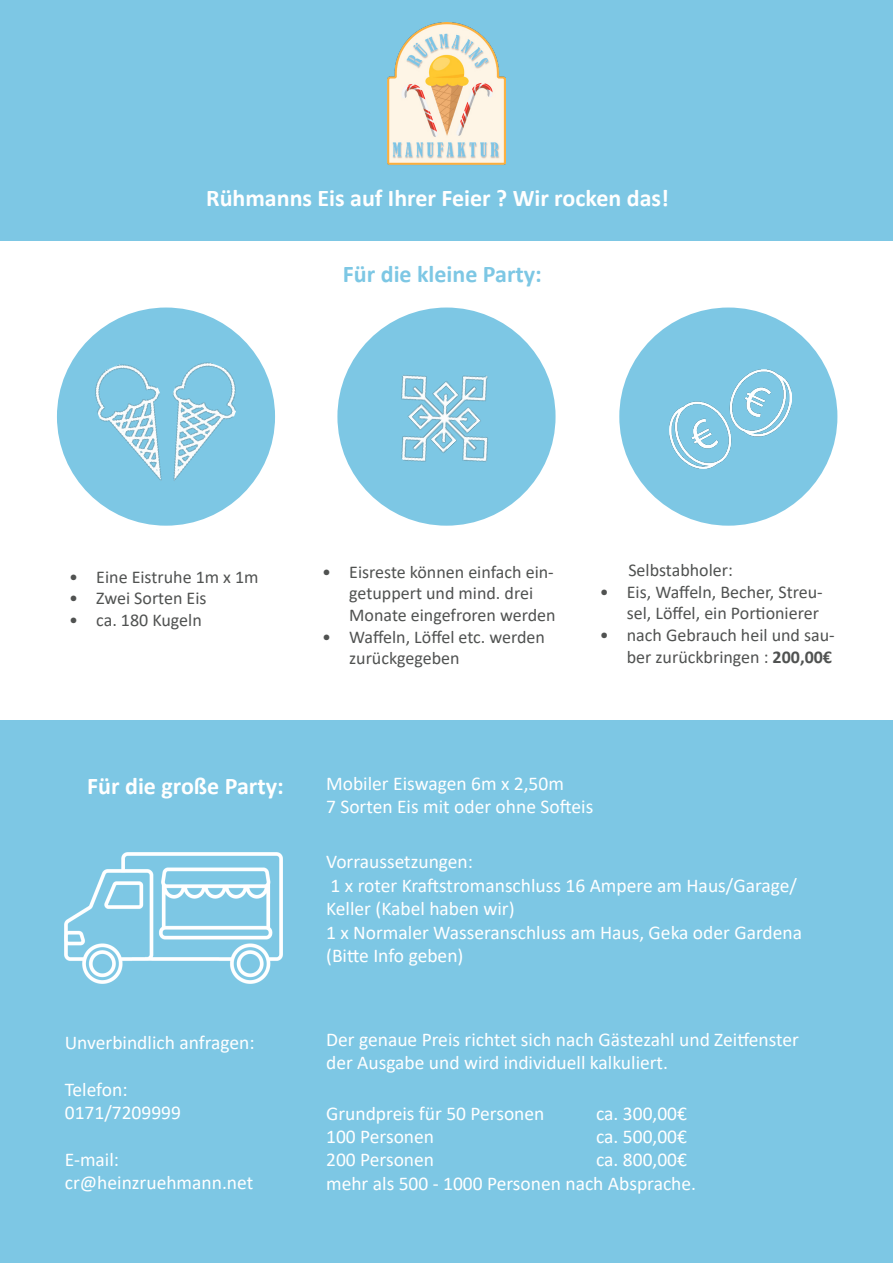
<style>
.page{position:relative;width:893px;height:1263px;background:#fff}
.page>*{position:absolute;margin:0;border:0;box-sizing:border-box;transform-origin:0 0}
.t1{font:700 24px "Calibri";color:#fff}
.t2{font:700 24px "Calibri";color:#7dc7e4}
.t3{font:19.5px/23.4px "Calibri";color:#fff}
.t4{font:18px/21.6px "Calibri";color:#505251;text-align:right}
.s1{font-weight:700}
</style>
<div class="page">
<div style="left:0;top:0;width:893px;height:241px;background:#7dc7e4"></div>
<div style="left:0;top:720px;width:893px;height:543px;background:#7dc7e4"></div>
<div style="left:57px;top:308px;width:218px;height:218px;background:#7dc7e4;border-radius:50%"></div>
<div style="left:337px;top:308px;width:219px;height:218px;background:#7dc7e4;border-radius:50%"></div>
<div style="left:619px;top:308px;width:218px;height:218px;background:#7dc7e4;border-radius:50%"></div>
<img style="left:388px;top:22px;width:117px;height:143px">
<img style="left:192px;top:362px;width:57px;height:131px">
<img style="left:83px;top:364px;width:109px;height:129px">
<img style="left:361px;top:334px;width:168px;height:168px">
<img style="left:669px;top:370px;width:122px;height:98px">
<img style="left:65px;top:853px;width:218px;height:131px">
<p class="t1" style="left:206px;top:181px;width:464px">Rühmanns Eis auf Ihrer Feier ? Wir rocken das!</p>
<p class="t2" style="left:343px;top:257px;width:200px">Für die kleine Party:</p>
<p class="t4" style="left:69px;top:566px;width:191px">• Eine Eistruhe 1m x 1m</p>
<p class="t4" style="left:69px;top:587px;width:139px">• Zwei Sorten Eis</p>
<p class="t4" style="left:69px;top:609px;width:134px">• ca. 180 Kugeln</p>
<p class="t4" style="left:349px;top:560px;width:208px;text-align:left;text-indent:-27px">• Eisreste können einfach ein&shy;getuppert und mind. drei<br>Monate eingefroren werden</p>
<p class="t4" style="left:349px;top:625px;width:197px;text-align:left;text-indent:-27px">• Waffeln, Löffel etc. werden zurückgegeben</p>
<p class="t4" style="left:628px;top:559px;width:106px">Selbstabholer:</p>
<p class="t4" style="left:600px;top:581px;width:224px">• Eis, Waffeln, Becher, Streu&shy;sel, Löffel, ein Portionierer</p>
<p class="t4" style="left:600px;top:624px;width:236px">• nach Gebrauch heil und sau&shy;ber zurückbringen : <span class="s1">200,00€</span></p>
<p class="t1" style="left:87px;top:769px;width:198px">Für die große Party:</p>
<p class="t3" style="left:65px;top:1030px;width:191px">Unverbindlich anfragen:</p>
<p class="t3" style="left:65px;top:1077px;width:64px">Telefon:</p>
<p class="t3" style="left:65px;top:1100px;width:118px">0171/7209999</p>
<p class="t3" style="left:65px;top:1147px;width:56px">E-mail:</p>
<p class="t3" style="left:65px;top:1170px;width:190px">cr@heinzruehmann.net</p>
<p class="t3" style="left:326px;top:771px;width:239px">Mobiler Eiswagen 6m x 2,50m</p>
<p class="t3" style="left:326px;top:795px;width:269px">7 Sorten Eis mit oder ohne Softeis</p>
<p class="t3" style="left:326px;top:850px;width:148px">Vorraussetzungen:</p>
<p class="t3" style="left:326px;top:873px;width:472px">1 x roter Kraftstromanschluss 16 Ampere am Haus/Garage/<br>Keller (Kabel haben wir)</p>
<p class="t3" style="left:326px;top:920px;width:477px">1 x Normaler Wasseranschluss am Haus, Geka oder Gardena (Bitte Info geben)</p>
<p class="t3" style="left:326px;top:1027px;width:474px">Der genaue Preis richtet sich nach Gästezahl und Zeitfenster der Ausgabe und wird individuell kalkuliert.</p>
<p class="t3" style="left:326px;top:1101px;width:220px">Grundpreis für 50 Personen</p>
<p class="t3" style="left:596px;top:1101px;width:92px">ca. 300,00€</p>
<p class="t3" style="left:326px;top:1124px;width:109px">100 Personen</p>
<p class="t3" style="left:596px;top:1124px;width:92px">ca. 500,00€</p>
<p class="t3" style="left:326px;top:1148px;width:109px">200 Personen</p>
<p class="t3" style="left:596px;top:1148px;width:92px">ca. 800,00€</p>
<p class="t3" style="left:326px;top:1171px;width:371px">mehr als 500 - 1000 Personen nach Absprache.</p>
</div>
